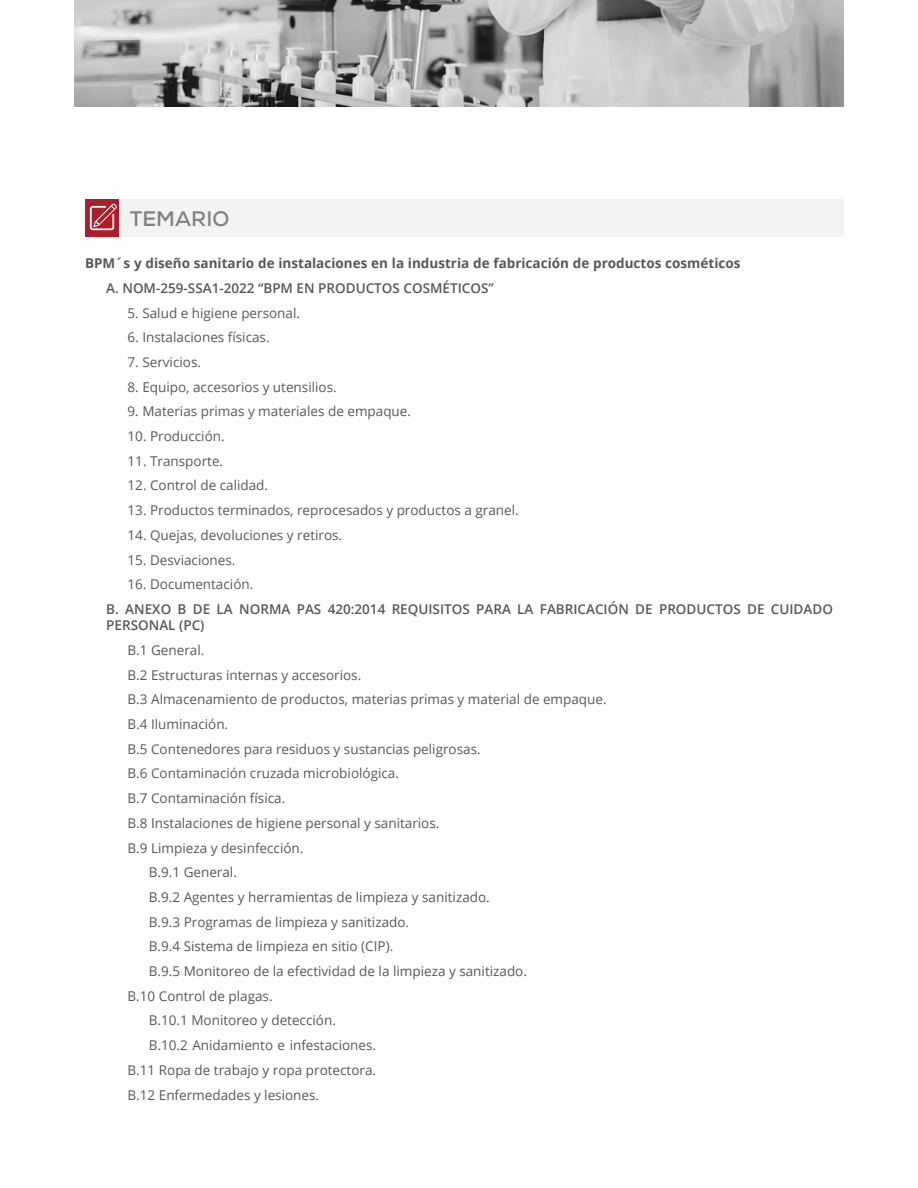
<style>
.page{position:relative;width:918px;height:1188px;background:#fff}
.page>*{position:absolute;margin:0;border:0;box-sizing:border-box;transform-origin:0 0}
.t1{font:700 21px "Nexa";color:#808285}
.t2{font:13.5px "Open Sans";color:#57585a}
.t3{font:600 13.5px/16.2px "Open Sans";color:#57585a}
.t4{font:700 13.5px "Open Sans";color:#57585a}
</style>
<div class="page">
<div style="left:85px;top:200px;width:34px;height:37px;background:#ab1e2c"></div>
<div style="left:119px;top:200px;width:725px;height:37px;background:#f2f3f4"></div>
<svg style="left:90px;top:204px;width:27px;height:26px"></svg>
<img style="left:74px;top:0;width:770px;height:106px">
<p class="t1" style="left:130px;top:205px;width:101px">TEMARIO</p>
<p class="t4" style="left:85px;top:254px;width:657px">BPM´s y diseño sanitario de instalaciones en la industria de fabricación de productos cosméticos</p>
<p class="t3" style="left:106px;top:280px;width:389px">A. NOM-259-SSA1-2022 “BPM EN PRODUCTOS COSMÉTICOS”</p>
<p class="t2" style="left:128px;top:303px;width:174px">5. Salud e higiene personal.</p>
<p class="t2" style="left:128px;top:328px;width:144px">6. Instalaciones físicas.</p>
<p class="t2" style="left:128px;top:353px;width:75px">7. Servicios.</p>
<p class="t2" style="left:128px;top:378px;width:211px">8. Equipo, accesorios y utensilios.</p>
<p class="t2" style="left:128px;top:402px;width:285px">9. Materias primas y materiales de empaque.</p>
<p class="t2" style="left:128px;top:427px;width:99px">10. Producción.</p>
<p class="t2" style="left:128px;top:452px;width:97px">11. Transporte.</p>
<p class="t2" style="left:128px;top:476px;width:142px">12. Control de calidad.</p>
<p class="t2" style="left:128px;top:501px;width:393px">13. Productos terminados, reprocesados y productos a granel.</p>
<p class="t2" style="left:128px;top:526px;width:216px">14. Quejas, devoluciones y retiros.</p>
<p class="t2" style="left:128px;top:550px;width:109px">15. Desviaciones.</p>
<p class="t2" style="left:128px;top:575px;width:127px">16. Documentación.</p>
<p class="t3" style="left:106px;top:601px;width:728px">B. ANEXO B DE LA NORMA PAS 420:2014 REQUISITOS PARA LA FABRICACIÓN DE PRODUCTOS DE CUIDADO<br>PERSONAL (PC)</p>
<p class="t2" style="left:128px;top:641px;width:78px">B.1 General.</p>
<p class="t2" style="left:128px;top:665px;width:235px">B.2 Estructuras internas y accesorios.</p>
<p class="t2" style="left:128px;top:690px;width:481px">B.3 Almacenamiento de productos, materias primas y material de empaque.</p>
<p class="t2" style="left:128px;top:715px;width:102px">B.4 Iluminación.</p>
<p class="t2" style="left:128px;top:740px;width:355px">B.5 Contenedores para residuos y sustancias peligrosas.</p>
<p class="t2" style="left:128px;top:764px;width:273px">B.6 Contaminación cruzada microbiológica.</p>
<p class="t2" style="left:128px;top:789px;width:159px">B.7 Contaminación física.</p>
<p class="t2" style="left:128px;top:814px;width:313px">B.8 Instalaciones de higiene personal y sanitarios.</p>
<p class="t2" style="left:128px;top:838px;width:177px">B.9 Limpieza y desinfección.</p>
<p class="t2" style="left:149px;top:863px;width:90px">B.9.1 General.</p>
<p class="t2" style="left:149px;top:888px;width:343px">B.9.2 Agentes y herramientas de limpieza y sanitizado.</p>
<p class="t2" style="left:149px;top:913px;width:262px">B.9.3 Programas de limpieza y sanitizado.</p>
<p class="t2" style="left:149px;top:937px;width:246px">B.9.4 Sistema de limpieza en sitio (CIP).</p>
<p class="t2" style="left:149px;top:962px;width:380px">B.9.5 Monitoreo de la efectividad de la limpieza y sanitizado.</p>
<p class="t2" style="left:128px;top:987px;width:147px">B.10 Control de plagas.</p>
<p class="t2" style="left:149px;top:1011px;width:189px">B.10.1 Monitoreo y detección.</p>
<p class="t2" style="left:149px;top:1036px;width:229px">B.10.2 Anidamiento e infestaciones.</p>
<p class="t2" style="left:128px;top:1061px;width:250px">B.11 Ropa de trabajo y ropa protectora.</p>
<p class="t2" style="left:128px;top:1085px;width:193px">B.12 Enfermedades y lesiones.</p>
</div>
